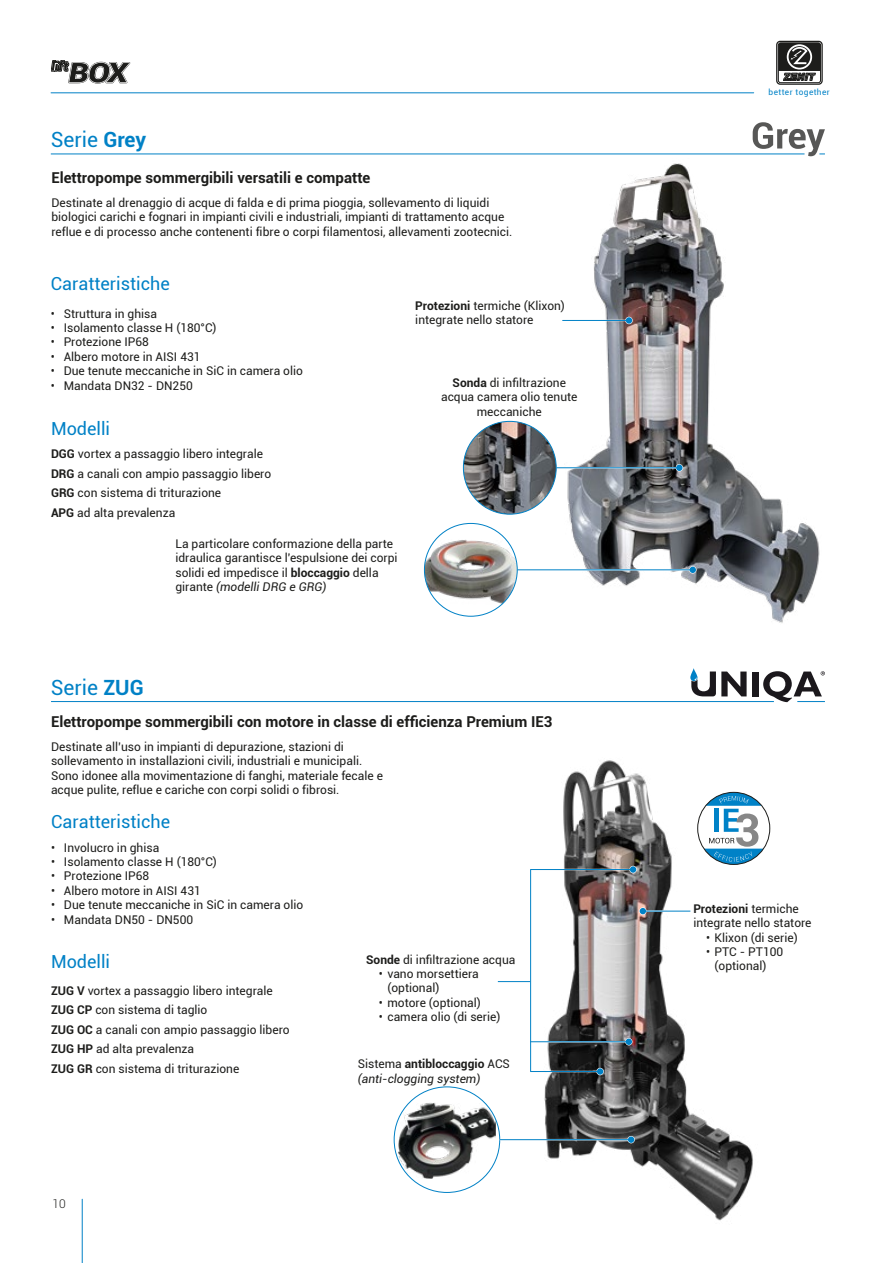
<style>
.page{position:relative;width:893px;height:1263px;background:#fff}
.page>*{position:absolute;margin:0;border:0;box-sizing:border-box;transform-origin:0 0}
.t1{font:21px "Roboto";color:#0081c6}
.t2{font:18px "Roboto";color:#0081c6}
.t3{font:700 15px "Roboto";color:#1d1d1b}
.t4{font:12px/14.4px "Roboto";color:#1d1d1b}
.t5{font:700 12px "Roboto";color:#1d1d1b}
.t6{font:italic 12px "Roboto";color:#1d1d1b}
.t7{font:300 12px "Roboto";color:#1d1d1b}
.t8{font:8.25px "Roboto";letter-spacing:.05em;color:#0082c7}
.s1{font-weight:700}
.s2{font-style:italic}
.s3{font-weight:400}
</style>
<div class="page">
<svg style="left:51px;top:60px;width:79px;height:24px"></svg>
<img style="left:496px;top:760px;width:275px;height:461px">
<img style="left:530px;top:163px;width:290px;height:460px">
<hr style="left:82px;top:1199px;width:1px;height:64px;background:#0081c6">
<hr style="left:51px;top:92px;width:703px;height:1px;background:#0081c6">
<div style="left:776px;top:41px;width:47px;height:44px;border:1px solid #1d1d1b;border-radius:3px"></div>
<div style="left:778px;top:43px;width:43px;height:40px;border:1px solid #1d1d1b;border-radius:2px"></div>
<svg style="left:778px;top:43px;width:42px;height:38px"></svg>
<div style="left:752px;top:671px;width:7px;height:25px;background:#1b181c"></div>
<svg style="left:690px;top:668px;width:57px;height:28px"></svg>
<hr style="left:51px;top:701px;width:723px;height:1px;background:#0081c6">
<svg style="left:763px;top:671px;width:62px;height:31px"></svg>
<hr style="left:498px;top:981px;width:32px;height:1px;background:#0081c6">
<div style="left:394px;top:1087px;width:106px;height:105px;background:#fff;border-radius:50%"></div>
<img style="left:398px;top:1102px;width:98px;height:76px">
<div style="left:698px;top:792px;width:72px;height:72px;background:#fff;border-radius:50%"></div>
<svg style="left:704px;top:792px;width:60px;height:72px"></svg>
<div style="left:697px;top:792px;width:73px;height:72px;border:1px solid #1d1d1b;border-radius:50%"></div>
<hr style="left:51px;top:154px;width:753px;height:1px;background:#0081c6">
<svg style="left:753px;top:122px;width:72px;height:34px"></svg>
<hr style="left:517px;top:569px;width:176px;height:2px;background:#fff">
<div style="left:625px;top:317px;width:8px;height:7px;background:#8dc3e1;border-radius:50%"></div>
<div style="left:626px;top:317px;width:6px;height:7px;background:#0081c6;border-radius:50%"></div>
<svg style="left:690px;top:567px;width:6px;height:6px"></svg>
<hr style="left:562px;top:320px;width:67px;height:1px;background:#0081c6">
<hr style="left:517px;top:569px;width:176px;height:1px;background:#0081c6">
<hr style="left:892px;top:1157px;width:1px;height:106px;background:#ededed">
<svg style="left:676px;top:465px;width:6px;height:6px"></svg>
<hr style="left:556px;top:467px;width:123px;height:1px;background:#0081c6">
<img style="left:424px;top:539px;width:93px;height:66px">
<img style="left:463px;top:421px;width:93px;height:93px;border-radius:46px">
<div style="left:628px;top:1136px;width:6px;height:7px;background:#0081c6;border-radius:50%"></div>
<hr style="left:500px;top:1139px;width:131px;height:1px;background:#0081c6">
<div style="left:630px;top:866px;width:6px;height:7px;background:#0081c6;border-radius:50%"></div>
<hr style="left:530px;top:869px;width:103px;height:1px;background:#0081c6">
<div style="left:626px;top:1038px;width:6px;height:7px;background:#0081c6;border-radius:50%"></div>
<hr style="left:530px;top:1041px;width:99px;height:1px;background:#0081c6">
<div style="left:597px;top:1068px;width:6px;height:7px;background:#0081c6;border-radius:50%"></div>
<hr style="left:530px;top:1071px;width:70px;height:1px;background:#0081c6">
<hr style="left:643px;top:910px;width:47px;height:2px;background:#fff">
<svg style="left:639px;top:907px;width:8px;height:8px"></svg>
<svg style="left:640px;top:908px;width:6px;height:6px"></svg>
<hr style="left:643px;top:911px;width:47px;height:1px;background:#0081c6">
<hr style="left:530px;top:869px;width:1px;height:202px;background:#0081c6">
<p class="t1" style="left:51px;top:125px;width:97px">Serie <span class="s1">Grey</span></p>
<p class="t3" style="left:51px;top:167px;width:321px">Elettropompe sommergibili versatili e compatte</p>
<p class="t4" style="left:51px;top:195px;width:463px">Destinate al drenaggio di acque di falda e di prima pioggia, sollevamento di liquidi biologici carichi e fognari in impianti civili e industriali, impianti di trattamento acque reflue e di processo anche contenenti fibre o corpi filamentosi, allevamenti zootecnici.</p>
<p class="t2" style="left:51px;top:271px;width:120px">Caratteristiche</p>
<p class="t4" style="left:51px;top:306px;width:108px">• Struttura in ghisa</p>
<p class="t4" style="left:51px;top:320px;width:167px">• Isolamento classe H (180°C)</p>
<p class="t4" style="left:51px;top:334px;width:100px">• Protezione IP68</p>
<p class="t4" style="left:51px;top:349px;width:151px">• Albero motore in AISI 431</p>
<p class="t4" style="left:51px;top:363px;width:254px">• Due tenute meccaniche in SiC in camera olio</p>
<p class="t4" style="left:51px;top:378px;width:143px">• Mandata DN32 - DN250</p>
<p class="t2" style="left:51px;top:415px;width:61px">Modelli</p>
<p class="t4" style="left:51px;top:446px;width:214px"><span class="s1">DGG</span> vortex a passaggio libero integrale</p>
<p class="t4" style="left:51px;top:466px;width:222px"><span class="s1">DRG</span> a canali con ampio passaggio libero</p>
<p class="t4" style="left:51px;top:485px;width:172px"><span class="s1">GRG</span> con sistema di triturazione</p>
<p class="t4" style="left:51px;top:505px;width:126px"><span class="s1">APG</span> ad alta prevalenza</p>
<p class="t4" style="left:175px;top:536px;width:224px">La particolare conformazione della parte idraulica garantisce l'espulsione dei corpi solidi ed impedisce il <span class="s1">bloccaggio</span> della girante <span class="s2">(modelli DRG e GRG)</span></p>
<p class="t4" style="left:415px;top:298px;width:151px"><span class="s1">Protezioni</span> termiche (Klixon) integrate nello statore</p>
<p class="t4" style="left:441px;top:375px;width:138px;text-align:center"><span class="s1">Sonda</span> di infiltrazione acqua camera olio tenute meccaniche</p>
<p class="t1" style="left:51px;top:672px;width:95px">Serie <span class="s1">ZUG</span></p>
<p class="t3" style="left:51px;top:711px;width:503px">Elettropompe sommergibili con motore in classe di efficienza Premium IE3</p>
<p class="t4" style="left:51px;top:739px;width:313px">Destinate all’uso in impianti di depurazione, stazioni di sollevamento in installazioni civili, industriali e municipali.</p>
<p class="t4" style="left:51px;top:768px;width:333px">Sono idonee alla movimentazione di fanghi, materiale fecale e acque pulite, reflue e cariche con corpi solidi o fibrosi.</p>
<p class="t2" style="left:51px;top:809px;width:120px">Caratteristiche</p>
<p class="t4" style="left:51px;top:840px;width:110px">• Involucro in ghisa</p>
<p class="t4" style="left:51px;top:854px;width:167px">• Isolamento classe H (180°C)</p>
<p class="t4" style="left:51px;top:868px;width:100px">• Protezione IP68</p>
<p class="t4" style="left:51px;top:883px;width:151px">• Albero motore in AISI 431</p>
<p class="t4" style="left:51px;top:897px;width:254px">• Due tenute meccaniche in SiC in camera olio</p>
<p class="t4" style="left:51px;top:912px;width:143px">• Mandata DN50 - DN500</p>
<p class="t2" style="left:51px;top:949px;width:61px">Modelli</p>
<p class="t4" style="left:51px;top:983px;width:223px"><span class="s1">ZUG V</span> vortex a passaggio libero integrale</p>
<p class="t4" style="left:51px;top:1002px;width:158px"><span class="s1">ZUG CP</span> con sistema di taglio</p>
<p class="t4" style="left:51px;top:1022px;width:240px"><span class="s1">ZUG OC</span> a canali con ampio passaggio libero</p>
<p class="t4" style="left:51px;top:1041px;width:145px"><span class="s1">ZUG HP</span> ad alta prevalenza</p>
<p class="t4" style="left:51px;top:1061px;width:190px"><span class="s1">ZUG GR</span> con sistema di triturazione</p>
<p class="t7" style="left:52px;top:1195px;width:15px">10</p>
<p class="t4" style="left:366px;top:952px;width:151px"><span class="s1">Sonde</span> di infiltrazione acqua</p>
<p class="t4" style="left:387px;top:966px;width:93px;text-indent:-9px">• vano morsettiera (optional)</p>
<p class="t4" style="left:379px;top:995px;width:103px">• motore (optional)</p>
<p class="t4" style="left:379px;top:1009px;width:123px">• camera olio (di serie)</p>
<p class="t5" style="left:358px;top:1055px;width:154px"><span class="s3">Sistema</span> antibloccaggio <span class="s3">ACS</span></p>
<p class="t6" style="left:358px;top:1070px;width:124px">(anti-clogging system)</p>
<p class="t8" style="left:769px;top:86px;width:63px">better together</p>
<p class="t5" style="left:693px;top:900px;width:107px">Protezioni <span class="s3">termiche</span></p>
<p class="t4" style="left:693px;top:915px;width:120px">integrate nello statore</p>
<p class="t4" style="left:706px;top:930px;width:93px">• Klixon (di serie)</p>
<p class="t4" style="left:715px;top:944px;width:70px;text-indent:-9px">• PTC - PT100 (optional)</p>
</div>
